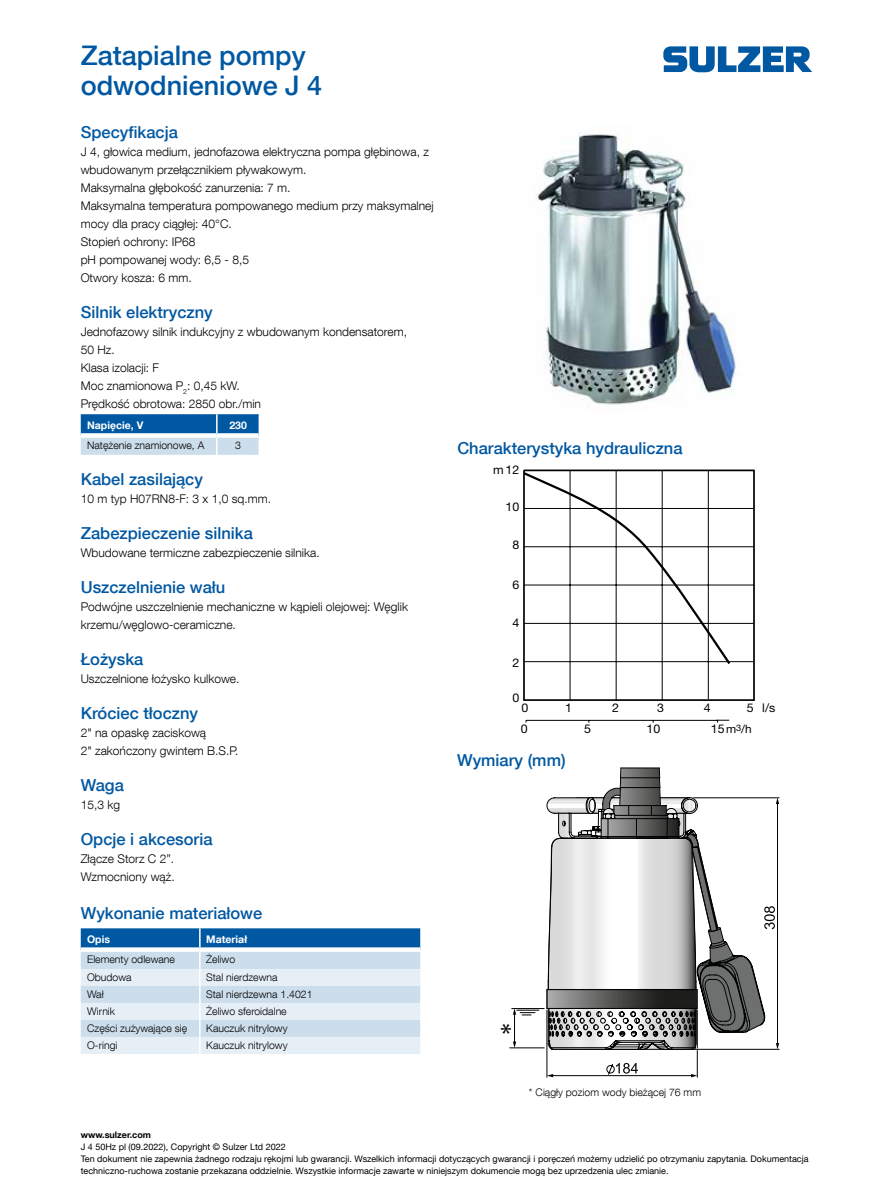
<style>
.page{position:relative;width:893px;height:1191px;background:#fff}
.page>*{position:absolute;margin:0;border:0;box-sizing:border-box;transform-origin:0 0}
.t1{font:500 27px/30px "Helvetica Neue LT Com";color:#0058a2}
.t2{font:500 16.5px "Helvetica Neue LT Com";color:#0058a2}
.t3{font:300 12px/18px "Helvetica Neue LT Com";color:#000}
.t4{font:12px "Helvetica Neue LT Com";color:#020203}
.t5{font:11.55px "Helvetica Neue LT Com";color:#020203}
.t6{font:300 10.5px "Helvetica Neue LT Com";color:#000}
.t7{font:700 10.5px "Helvetica Neue LT Com";color:#fff}
.t8{font:9px/12px "Helvetica Neue LT Com";color:#000}
.t9{font:700 9px "Helvetica Neue LT Com";color:#000}
.s1{font-size:12px}
</style>
<div class="page">
<svg style="left:663px;top:46px;width:149px;height:26px"></svg>
<svg style="left:523px;top:469px;width:232px;height:232px"></svg>
<hr style="left:526px;top:720px;width:191px;height:1px;background:#020203">
<svg style="left:523px;top:470px;width:209px;height:196px"></svg>
<svg style="left:716px;top:720px;width:13px;height:2px"></svg>
<svg style="left:546px;top:768px;width:233px;height:309px"></svg>
<hr style="left:510px;top:1047px;width:34px;height:1px;background:#010202">
<hr style="left:512px;top:1008px;width:32px;height:1px;background:#010202">
<img style="left:536px;top:133px;width:200px;height:272px">
<svg style="left:81px;top:414px;width:179px;height:41px;background:#649ac6"></svg>
<div style="left:81px;top:433px;width:136px;height:5px;background:#fff"></div>
<div style="left:217px;top:433px;width:42px;height:5px;background:#fff"></div>
<svg style="left:81px;top:928px;width:340px;height:126px;background:#b9d1e5"></svg>
<svg style="left:511px;top:1008px;width:28px;height:39px"></svg>
<h1 class="t1" style="left:81px;top:40px;width:243px">Zatapialne pompy odwodnieniowe J 4</h1>
<h2 class="t2" style="left:81px;top:122px;width:99px">Specyfikacja</h2>
<p class="t3" style="left:81px;top:143px;width:354px">J 4, głowica medium, jednofazowa elektryczna pompa głębinowa, z wbudowanym przełącznikiem pływakowym.<br>Maksymalna głębokość zanurzenia: 7 m.<br>Maksymalna temperatura pompowanego medium przy maksymalnej mocy dla pracy ciągłej: 40°C.<br>Stopień ochrony: IP68<br>pH pompowanej wody: 6,5 - 8,5<br>Otwory kosza: 6 mm.</p>
<h2 class="t2" style="left:81px;top:302px;width:134px">Silnik elektryczny</h2>
<p class="t3" style="left:81px;top:323px;width:328px">Jednofazowy silnik indukcyjny z wbudowanym kondensatorem,<br>50 Hz.<br>Klasa izolacji: F<br>Moc znamionowa P<sub>2</sub>: 0,45 kW.<br>Prędkość obrotowa: 2850 obr./min</p>
<p class="t7" style="left:87px;top:418px;width:58px">Napięcie, V</p>
<p class="t7" style="left:229px;top:418px;width:19px">230</p>
<p class="t6" style="left:87px;top:439px;width:119px">Natężenie znamionowe, A</p>
<p class="t6" style="left:235px;top:439px;width:7px">3</p>
<h2 class="t2" style="left:81px;top:469px;width:124px">Kabel zasilający</h2>
<p class="t3" style="left:81px;top:489px;width:192px">10 m typ H07RN8-F: 3 x 1,0 sq.mm.</p>
<h2 class="t2" style="left:81px;top:523px;width:174px">Zabezpieczenie silnika</h2>
<p class="t3" style="left:81px;top:543px;width:240px">Wbudowane termiczne zabezpieczenie silnika.</p>
<h2 class="t2" style="left:81px;top:577px;width:146px">Uszczelnienie wału</h2>
<p class="t3" style="left:81px;top:597px;width:329px">Podwójne uszczelnienie mechaniczne w kąpieli olejowej: Węglik krzemu/węglowo-ceramiczne.</p>
<h2 class="t2" style="left:81px;top:649px;width:64px">Łożyska</h2>
<p class="t3" style="left:81px;top:669px;width:160px">Uszczelnione łożysko kulkowe.</p>
<h2 class="t2" style="left:81px;top:703px;width:119px">Króciec tłoczny</h2>
<p class="t3" style="left:81px;top:723px;width:159px">2" na opaskę zaciskową<br>2" zakończony gwintem B.S.P.</p>
<h2 class="t2" style="left:81px;top:775px;width:45px">Waga</h2>
<p class="t3" style="left:81px;top:795px;width:41px">15,3 kg</p>
<h2 class="t2" style="left:81px;top:829px;width:133px">Opcje i akcesoria</h2>
<p class="t3" style="left:81px;top:849px;width:96px">Złącze Storz C 2”.<br>Wzmocniony wąż.</p>
<h2 class="t2" style="left:81px;top:903px;width:183px">Wykonanie materiałowe</h2>
<p class="t7" style="left:87px;top:932px;width:24px">Opis</p>
<p class="t7" style="left:206px;top:932px;width:42px">Materiał</p>
<p class="t6" style="left:87px;top:953px;width:89px">Elementy odlewane</p>
<p class="t6" style="left:206px;top:953px;width:30px">Żeliwo</p>
<p class="t6" style="left:87px;top:971px;width:46px">Obudowa</p>
<p class="t6" style="left:206px;top:971px;width:73px">Stal nierdzewna</p>
<p class="t6" style="left:87px;top:988px;width:18px">Wał</p>
<p class="t6" style="left:206px;top:988px;width:108px">Stal nierdzewna 1.4021</p>
<p class="t6" style="left:87px;top:1005px;width:30px">Wirnik</p>
<p class="t6" style="left:206px;top:1005px;width:82px">Żeliwo sferoidalne</p>
<p class="t6" style="left:87px;top:1022px;width:102px">Części zużywające się</p>
<p class="t6" style="left:206px;top:1022px;width:83px">Kauczuk nitrylowy</p>
<p class="t6" style="left:87px;top:1039px;width:32px">O-ringi</p>
<p class="t6" style="left:206px;top:1039px;width:83px">Kauczuk nitrylowy</p>
<h2 class="t2" style="left:457px;top:438px;width:227px">Charakterystyka hydrauliczna</h2>
<p class="t4" style="left:493px;top:462px;width:28px">m12</p>
<p class="t4" style="left:505px;top:499px;width:15px">10</p>
<p class="t4" style="left:512px;top:537px;width:8px">8</p>
<p class="t4" style="left:512px;top:577px;width:8px">6</p>
<p class="t4" style="left:512px;top:615px;width:8px">4</p>
<p class="t4" style="left:512px;top:655px;width:8px">2</p>
<p class="t4" style="left:512px;top:690px;width:8px">0</p>
<p class="t4" style="left:521px;top:700px;width:8px">0</p>
<p class="t4" style="left:565px;top:700px;width:8px">1</p>
<p class="t4" style="left:612px;top:700px;width:8px">2</p>
<p class="t4" style="left:657px;top:700px;width:8px">3</p>
<p class="t4" style="left:704px;top:700px;width:8px">4</p>
<p class="t4" style="left:747px;top:700px;width:30px">5 l/s</p>
<p class="t4" style="left:521px;top:721px;width:8px">0</p>
<p class="t5" style="left:711px;top:722px;width:42px"><span class="s1">15</span> m<sup>3</sup>/h</p>
<p class="t4" style="left:584px;top:721px;width:8px">5</p>
<p class="t4" style="left:647px;top:721px;width:15px">10</p>
<h2 class="t2" style="left:457px;top:750px;width:110px">Wymiary (mm)</h2>
<p class="t6" style="left:529px;top:1085px;width:174px">* Ciągły poziom wody bieżącej 76 mm</p>
<p class="t9" style="left:81px;top:1129px;width:72px">www.sulzer.com</p>
<p class="t8" style="left:81px;top:1140px;width:729px">J 4 50Hz pl (09.2022), Copyright © Sulzer Ltd 2022<br>Ten dokument nie zapewnia żadnego rodzaju rękojmi lub gwarancji. Wszelkich informacji dotyczących gwarancji i poręczeń możemy udzielić po otrzymaniu zapytania. Dokumentacja techniczno-ruchowa zostanie przekazana oddzielnie. Wszystkie informacje zawarte w niniejszym dokumencie mogą bez uprzedzenia ulec zmianie.</p>
</div>
